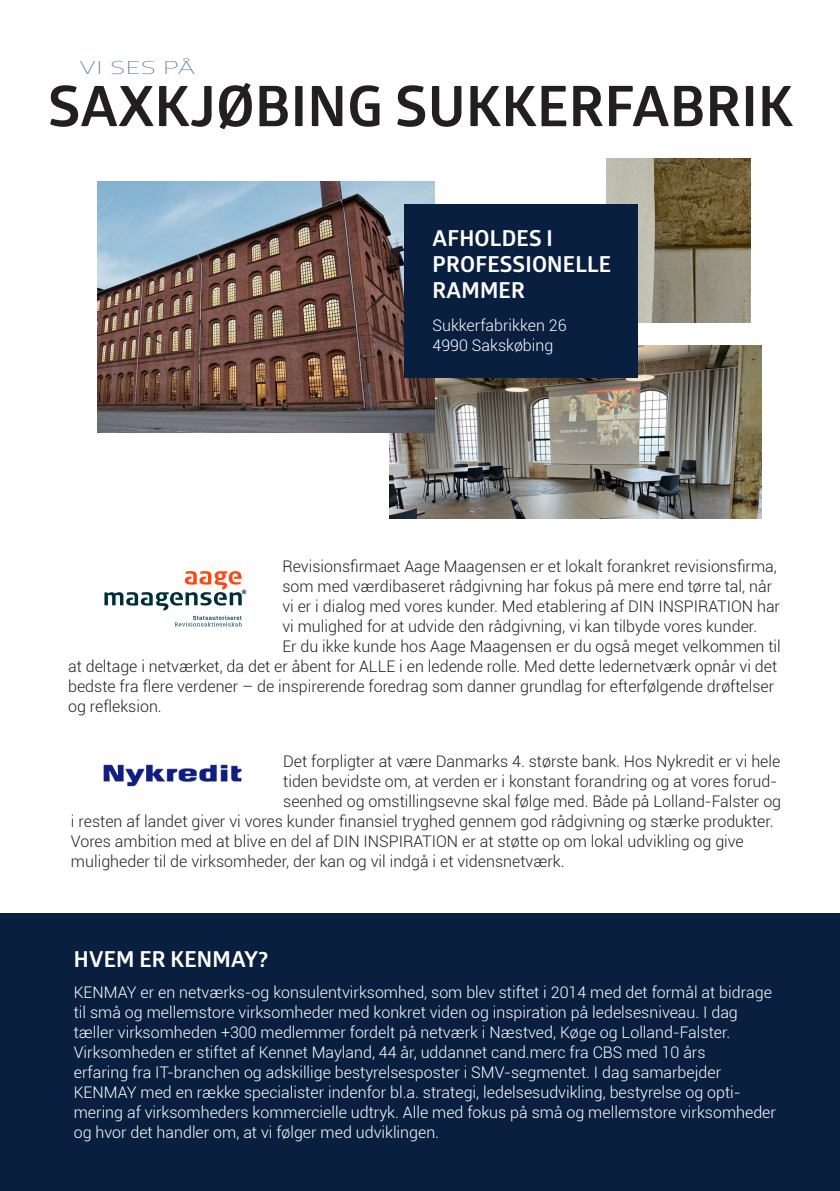
<style>
.page{position:relative;width:840px;height:1191px;background:#fff}
.page>*{position:absolute;margin:0;border:0;box-sizing:border-box;transform-origin:0 0}
.t1{font:700 56px "Glober";letter-spacing:.01em;color:#231f20}
.t2{font:700 22px/26px "Glober";letter-spacing:.01em;color:#fff}
.t3{font:300 18px "Glober";letter-spacing:.01em;color:#557999;scale:1.5 1}
.t4{font:300 16px "Roboto";color:#231f20}
.t5{font:300 16px/20px "Roboto";color:#fff}
</style>
<div class="page">
<img style="left:606px;top:159px;width:143px;height:163px">
<img style="left:389px;top:346px;width:371px;height:172px">
<div style="left:0;top:913px;width:839px;height:278px;background:#091f3f"></div>
<svg style="left:104px;top:571px;width:142px;height:55px"></svg>
<img style="left:103px;top:764px;width:139px;height:23px">
<img style="left:98px;top:181px;width:336px;height:251px">
<div style="left:404px;top:204px;width:232px;height:174px;background:#091f3f"></div>
<p class="t3" style="left:80px;top:55px;width:78px">VI SES PÅ</p>
<p class="t1" style="left:48px;top:66px;width:746px">SAXKJØBING SUKKERFABRIK</p>
<p class="t2" style="left:432px;top:225px;width:122px">AFHOLDES I</p>
<p class="t2" style="left:432px;top:251px;width:180px">PROFESSIONELLE<br>RAMMER</p>
<p class="t5" style="left:432px;top:314px;width:136px">Sukkerfabrikken 26<br>4990 Sakskøbing</p>
<p class="t4" style="left:282px;top:555px;width:496px">Revisionsfirmaet Aage Maagensen er et lokalt forankret revisionsfirma,</p>
<p class="t4" style="left:282px;top:575px;width:491px">som med værdibaseret rådgivning har fokus på mere end tørre tal, når</p>
<p class="t4" style="left:282px;top:595px;width:499px">vi er i dialog med vores kunder. Med etablering af DIN INSPIRATION har</p>
<p class="t4" style="left:282px;top:615px;width:476px">vi mulighed for at udvide den rådgivning, vi kan tilbyde vores kunder.</p>
<p class="t4" style="left:282px;top:635px;width:499px">Er du ikke kunde hos Aage Maagensen er du også meget velkommen til</p>
<p class="t4" style="left:68px;top:655px;width:710px">at deltage i netværket, da det er åbent for ALLE i en ledende rolle. Med dette ledernetværk opnår vi det</p>
<p class="t4" style="left:68px;top:675px;width:707px">bedste fra flere verdener – de inspirerende foredrag som danner grundlag for efterfølgende drøftelser</p>
<p class="t4" style="left:68px;top:695px;width:95px">og refleksion.</p>
<p class="t4" style="left:283px;top:750px;width:498px">Det forpligter at være Danmarks 4. største bank. Hos Nykredit er vi hele</p>
<p class="t4" style="left:283px;top:770px;width:495px">tiden bevidste om, at verden er i konstant forandring og at vores forud-</p>
<p class="t4" style="left:283px;top:790px;width:499px">seenhed og omstillingsevne skal følge med. Både på Lolland-Falster og</p>
<p class="t4" style="left:71px;top:810px;width:704px">i resten af landet giver vi vores kunder finansiel tryghed gennem god rådgivning og stærke produkter.</p>
<p class="t4" style="left:71px;top:830px;width:674px">Vores ambition med at blive en del af DIN INSPIRATION er at støtte op om lokal udvikling og give</p>
<p class="t4" style="left:71px;top:850px;width:495px">muligheder til de virksomheder, der kan og vil indgå i et vidensnetværk.</p>
<p class="t2" style="left:74px;top:945px;width:196px">HVEM ER KENMAY?</p>
<p class="t5" style="left:74px;top:981px;width:703px">KENMAY er en netværks-og konsulentvirksomhed, som blev stiftet i 2014 med det formål at bidrage til små og mellemstore virksomheder med konkret viden og inspiration på ledelsesniveau. I dag tæller virksomheden +300 medlemmer fordelt på netværk i Næstved, Køge og Lolland-Falster.<br>Virksomheden er stiftet af Kennet Mayland, 44 år, uddannet cand.merc fra CBS med 10 års<br>erfaring fra IT-branchen og adskillige bestyrelsesposter i SMV-segmentet. I dag samarbejder KENMAY med en række specialister indenfor bl.a. strategi, ledelsesudvikling, bestyrelse og opti&shy;mering af virksomheders kommercielle udtryk. Alle med fokus på små og mellemstore virksomheder og hvor det handler om, at vi følger med udviklingen.</p>
</div>
